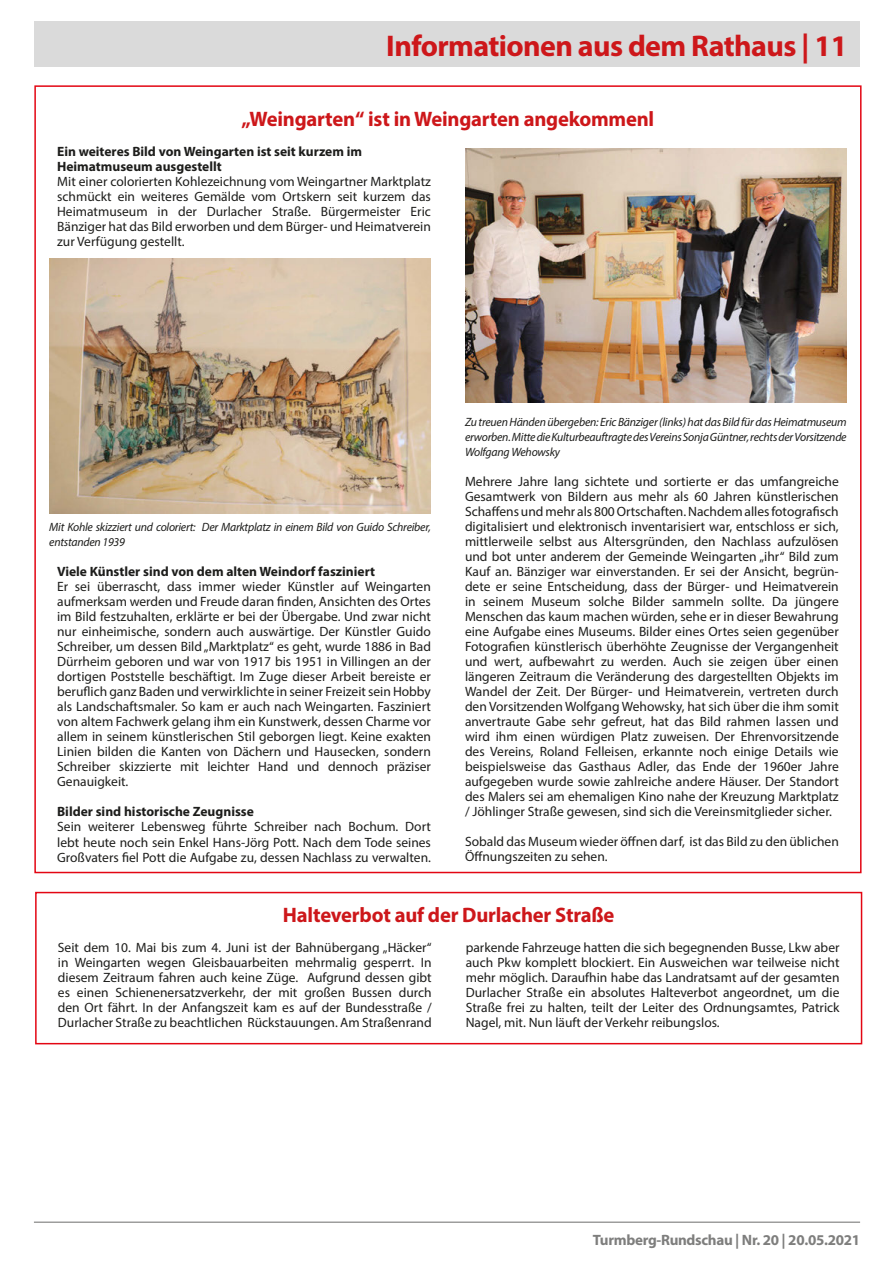
<style>
.page{position:relative;width:894px;height:1265px;background:#fff}
.page>*{position:absolute;margin:0;border:0;box-sizing:border-box;transform-origin:0 0}
.t1{font:700 30px "Myriad Pro";letter-spacing:-.02em;color:#cd171a}
._03_01_-_Lauftext_No{font:700 21px "Myriad Pro";letter-spacing:-.01em;color:#cd171a}
.t2{font:700 15px "Myriad Pro";letter-spacing:-.02em;color:#7e7e7d}
._03_01_-_Lauftext_No-2{font:13.5px/15px "Myriad Pro";color:#1d1d1b;text-align:justify}
._03_01_-_Lauftext_No-3{font:700 13.5px/15px "Myriad Pro";color:#1d1d1b}
._03_01_-_Lauftext_No-4{font:italic 12px/15px "Myriad Pro";letter-spacing:-.02em;color:#1d1d1b}
</style>
<div class="page">
<hr style="left:34px;top:1221px;width:825px;height:2px;background:#9d9d9c">
<div style="left:34px;top:22px;width:825px;height:45px;background:#dadada"></div>
<img style="left:49px;top:259px;width:382px;height:254px">
<img style="left:465px;top:149px;width:381px;height:254px">
<div style="left:35px;top:892px;width:826px;height:152px;border:2px solid #e30613"></div>
<p class="t1" style="left:386px;top:26px;width:462px">Informationen aus dem Rathaus | 11</p>
<p class="_03_01_-_Lauftext_No" style="left:241px;top:106px;width:414px">„Weingarten“ ist in Weingarten angekommenl</p>
<p class="_03_01_-_Lauftext_No-3" style="left:57px;top:144px;width:306px">Ein weiteres Bild von Weingarten ist seit kurzem im<br>Heimatmuseum ausgestellt</p>
<p class="_03_01_-_Lauftext_No-2" style="left:57px;top:174px;width:375px">Mit einer colorierten Kohlezeichnung vom Weingartner Marktplatz schmückt ein weiteres Gemälde vom Ortskern seit kurzem das Heimatmuseum in der Durlacher Straße. Bürgermeister Eric Bänziger hat das Bild erworben und dem Bürger- und Heimatverein zur Verfügung gestellt.</p>
<p class="_03_01_-_Lauftext_No-4" style="left:49px;top:520px;width:383px">Mit Kohle skizziert und coloriert: Der Marktplatz in einem Bild von Guido Schreiber, entstanden 1939</p>
<p class="_03_01_-_Lauftext_No-3" style="left:57px;top:564px;width:319px">Viele Künstler sind von dem alten Weindorf fasziniert</p>
<p class="_03_01_-_Lauftext_No-2" style="left:57px;top:579px;width:375px">Er sei überrascht, dass immer wieder Künstler auf Weingarten aufmerksam werden und Freude daran finden, Ansichten des Ortes im Bild festzuhalten, erklärte er bei der Übergabe. Und zwar nicht nur einheimische, sondern auch auswärtige. Der Künstler Guido Schreiber, um dessen Bild „Marktplatz“ es geht, wurde 1886 in Bad Dürrheim geboren und war von 1917 bis 1951 in Villingen an der dortigen Poststelle beschäftigt. Im Zuge dieser Arbeit bereiste er beruflich ganz Baden und verwirklichte in seiner Freizeit sein Hobby als Landschaftsmaler. So kam er auch nach Weingarten. Fasziniert von altem Fachwerk gelang ihm ein Kunstwerk, dessen Charme vor allem in seinem künstlerischen Stil geborgen liegt. Keine exakten Linien bilden die Kanten von Dächern und Hausecken, sondern Schreiber skizzierte mit leichter Hand und dennoch präziser Genauigkeit.</p>
<p class="_03_01_-_Lauftext_No-3" style="left:57px;top:804px;width:198px">Bilder sind historische Zeugnisse</p>
<p class="_03_01_-_Lauftext_No-2" style="left:57px;top:819px;width:375px">Sein weiterer Lebensweg führte Schreiber nach Bochum. Dort lebt heute noch sein Enkel Hans-Jörg Pott. Nach dem Tode seines Großvaters fiel Pott die Aufgabe zu, dessen Nachlass zu verwalten.</p>
<p class="_03_01_-_Lauftext_No-4" style="left:465px;top:415px;width:383px;text-align:justify">Zu treuen Händen übergeben: Eric Bänziger (links) hat das Bild für das Heimatmuseum erworben. Mitte die Kulturbeauftragte des Vereins Sonja Güntner, rechts der Vorsitzende Wolfgang Wehowsky</p>
<p class="_03_01_-_Lauftext_No-2" style="left:465px;top:474px;width:375px">Mehrere Jahre lang sichtete und sortierte er das umfangreiche Gesamtwerk von Bildern aus mehr als 60 Jahren künstlerischen Schaffens und mehr als 800 Ortschaften. Nachdem alles fotografisch digitalisiert und elektronisch inventarisiert war, entschloss er sich, mittlerweile selbst aus Altersgründen, den Nachlass aufzulösen und bot unter anderem der Gemeinde Weingarten „ihr“ Bild zum Kauf an. Bänziger war einverstanden. Er sei der Ansicht, begrün&shy;dete er seine Entscheidung, dass der Bürger- und Heimatverein in seinem Museum solche Bilder sammeln sollte. Da jüngere Menschen das kaum machen würden, sehe er in dieser Bewahrung eine Aufgabe eines Museums. Bilder eines Ortes seien gegenüber Fotografien künstlerisch überhöhte Zeugnisse der Vergangenheit und wert, aufbewahrt zu werden. Auch sie zeigen über einen längeren Zeitraum die Veränderung des dargestellten Objekts im Wandel der Zeit. Der Bürger- und Heimatverein, vertreten durch den Vorsitzenden Wolfgang Wehowsky, hat sich über die ihm somit anvertraute Gabe sehr gefreut, hat das Bild rahmen lassen und wird ihm einen würdigen Platz zuweisen. Der Ehrenvorsitzende des Vereins, Roland Felleisen, erkannte noch einige Details wie beispielsweise das Gasthaus Adler, das Ende der 1960er Jahre aufgegeben wurde sowie zahlreiche andere Häuser. Der Standort des Malers sei am ehemaligen Kino nahe der Kreuzung Marktplatz / Jöhlinger Straße gewesen, sind sich die Vereinsmitglieder sicher.</p>
<p class="_03_01_-_Lauftext_No-2" style="left:465px;top:834px;width:375px">Sobald das Museum wieder öffnen darf, ist das Bild zu den üblichen<br>Öffnungszeiten zu sehen.</p>
<p class="_03_01_-_Lauftext_No" style="left:283px;top:901px;width:333px">Halteverbot auf der Durlacher Straße</p>
<p class="_03_01_-_Lauftext_No-2" style="left:58px;top:939px;width:375px">Seit dem 10. Mai bis zum 4. Juni ist der Bahnübergang „Häcker“ in Weingarten wegen Gleisbauarbeiten mehrmalig gesperrt. In diesem Zeitraum fahren auch keine Züge. Aufgrund dessen gibt es einen Schienenersatzverkehr, der mit großen Bussen durch den Ort fährt. In der Anfangszeit kam es auf der Bundesstraße / Durlacher Straße zu beachtlichen Rückstauungen. Am Straßenrand</p>
<p class="_03_01_-_Lauftext_No-2" style="left:465px;top:939px;width:375px">parkende Fahrzeuge hatten die sich begegnenden Busse, Lkw aber auch Pkw komplett blockiert. Ein Ausweichen war teilweise nicht mehr möglich. Daraufhin habe das Landratsamt auf der gesamten Durlacher Straße ein absolutes Halteverbot angeordnet, um die Straße frei zu halten, teilt der Leiter des Ordnungsamtes, Patrick Nagel, mit. Nun läuft der Verkehr reibungslos.</p>
<p class="t2" style="left:592px;top:1230px;width:268px">Turmberg-Rundschau | Nr. 20 | 20.05.2021</p>
</div>
